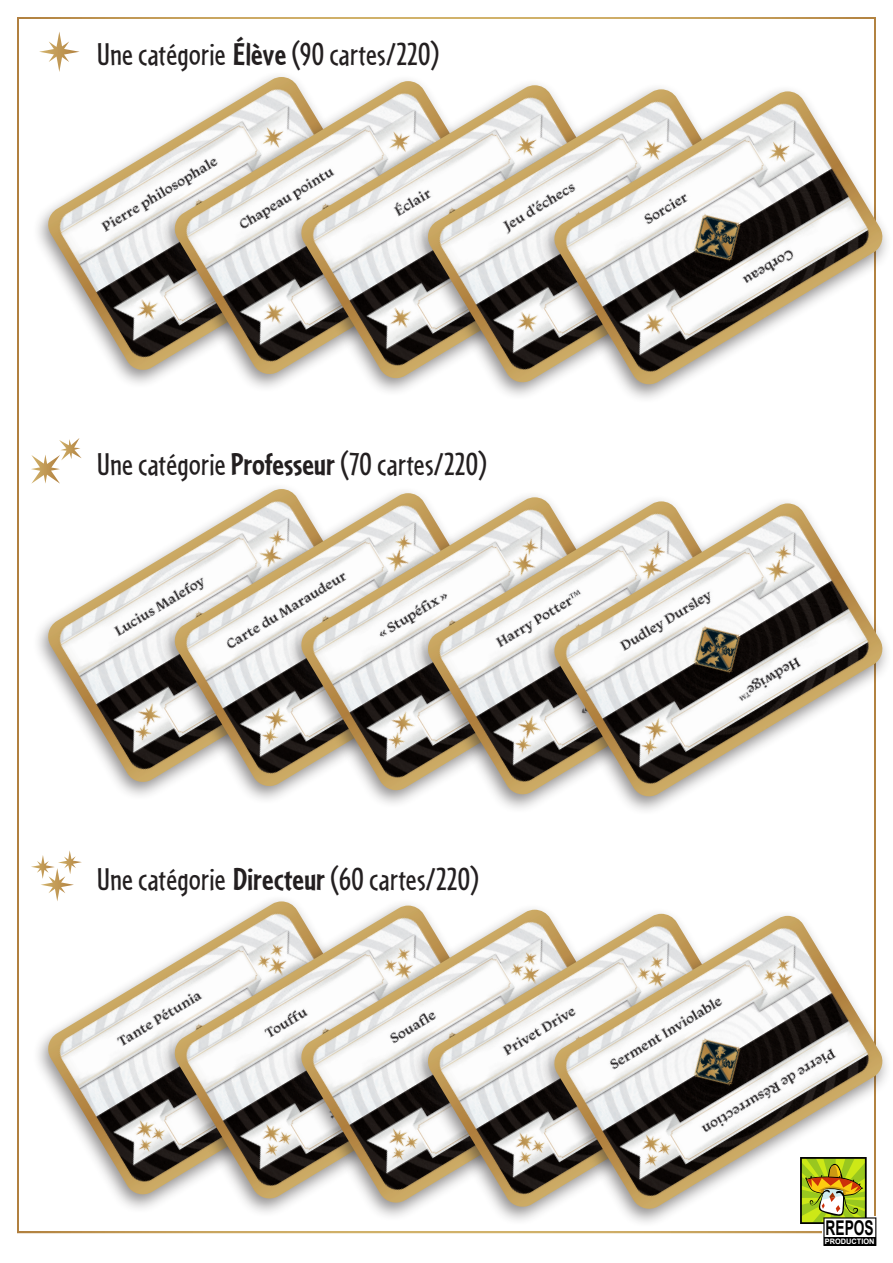
<style>
.page{position:relative;width:893px;height:1263px;background:#fff}
.page>*{position:absolute;margin:0;border:0;box-sizing:border-box;transform-origin:0 0}
.TXT___BIG_SPACE{font:32.85px "Cafeteria";color:#231f20}
.t1{font:700 20.25px "Arial";color:#000;scale:.68 1}
.t2{font:700 7.5px "Arial";color:#fff}
.s1{font-weight:700}
</style>
<div class="page">
<div style="left:17px;top:17px;width:859px;height:1216px;background:#fff;border:4px solid #fff"></div>
<svg style="left:797px;top:1228px;width:80px;height:18px"></svg>
<div style="left:824px;top:1237px;width:52px;height:8px;background:#000"></div>
<svg style="left:39px;top:32px;width:41px;height:38px"></svg>
<svg style="left:31px;top:438px;width:51px;height:46px"></svg>
<svg style="left:31px;top:850px;width:51px;height:44px"></svg>
<div style="left:32px;top:70px;width:354px;height:319px;background:#231f20;opacity:.5"></div>
<img style="left:46px;top:77px;width:113px;height:295px">
<div style="left:32px;top:482px;width:354px;height:319px;background:#231f20;opacity:.5"></div>
<img style="left:46px;top:489px;width:113px;height:295px">
<div style="left:32px;top:894px;width:354px;height:320px;background:#231f20;opacity:.5"></div>
<img style="left:46px;top:901px;width:113px;height:296px">
<div style="left:159px;top:74px;width:354px;height:319px;background:#231f20;opacity:.5"></div>
<img style="left:172px;top:81px;width:113px;height:296px">
<div style="left:159px;top:486px;width:354px;height:319px;background:#231f20;opacity:.5"></div>
<img style="left:172px;top:493px;width:113px;height:296px">
<div style="left:159px;top:899px;width:354px;height:319px;background:#231f20;opacity:.5"></div>
<img style="left:172px;top:905px;width:113px;height:296px">
<div style="left:285px;top:78px;width:354px;height:320px;background:#231f20;opacity:.5"></div>
<img style="left:299px;top:85px;width:113px;height:296px">
<div style="left:285px;top:490px;width:354px;height:320px;background:#231f20;opacity:.5"></div>
<img style="left:299px;top:497px;width:113px;height:296px">
<div style="left:285px;top:903px;width:354px;height:319px;background:#231f20;opacity:.5"></div>
<img style="left:299px;top:910px;width:113px;height:295px">
<div style="left:412px;top:82px;width:354px;height:320px;background:#231f20;opacity:.5"></div>
<img style="left:425px;top:89px;width:113px;height:296px">
<div style="left:412px;top:494px;width:354px;height:320px;background:#231f20;opacity:.5"></div>
<img style="left:425px;top:501px;width:113px;height:296px">
<div style="left:412px;top:907px;width:354px;height:319px;background:#231f20;opacity:.5"></div>
<img style="left:425px;top:914px;width:113px;height:295px">
<div style="left:538px;top:85px;width:354px;height:319px;background:#231f20;opacity:.5"></div>
<img style="left:552px;top:91px;width:333px;height:296px">
<div style="left:538px;top:496px;width:354px;height:320px;background:#231f20;opacity:.5"></div>
<img style="left:552px;top:503px;width:333px;height:296px">
<div style="left:538px;top:909px;width:354px;height:319px;background:#231f20;opacity:.5"></div>
<img style="left:552px;top:916px;width:333px;height:295px">
<p class="TXT___BIG_SPACE" style="left:97px;top:36px;width:344px">Une catégorie <span class="s1">Élève</span> (90 cartes/220)</p>
<p class="TXT___BIG_SPACE" style="left:97px;top:446px;width:392px">Une catégorie <span class="s1">Professeur</span> (70 cartes/220)</p>
<p class="TXT___BIG_SPACE" style="left:97px;top:861px;width:384px">Une catégorie <span class="s1">Directeur</span> (60 cartes/220)</p>
<p class="t1" style="left:826px;top:1215px;width:72px">REPOS</p>
<p class="t2" style="left:825px;top:1236px;width:51px">PRODUCTION</p>
</div>
